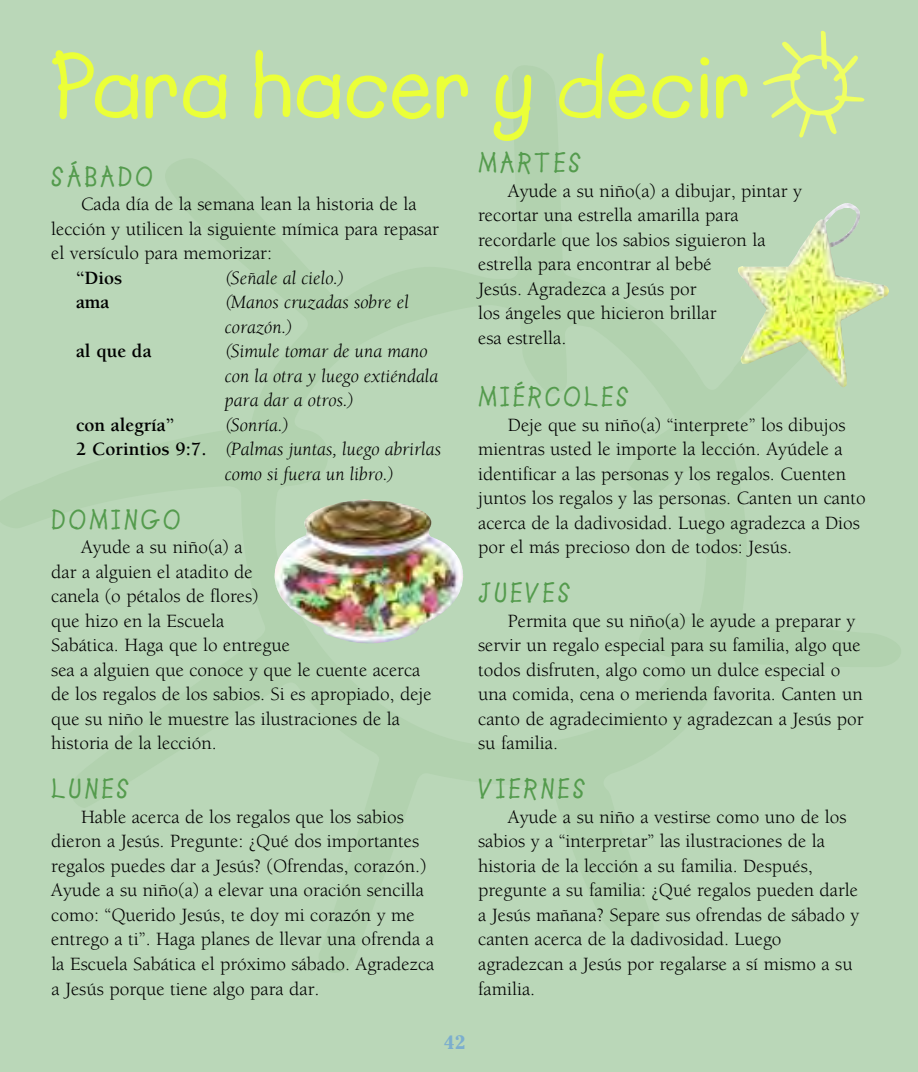
<style>
.page{position:relative;width:918px;height:1072px;background:#fff}
.page>*{position:absolute;margin:0;border:0;box-sizing:border-box;transform-origin:0 0}
.t1{font:700 92.75px "Lemonade";color:#ebff38}
.t2{font:700 28px "Lemonade";letter-spacing:.1em;color:#549b4d}
.t3{font:19.25px/24.5px "Berkeley";color:#000}
.t4{font:italic 19.25px/24.5px "Berkeley";color:#000}
.t5{font:700 19.25px "Berkeley";color:#000}
.t6{font:700 19.25px "Cheltenham";color:#7caece}
.s1{font-weight:700;font-style:normal}
</style>
<div class="page">
<div style="left:0;top:0;width:918px;height:1071px;background:#bad7b8"></div>
<svg style="left:274px;top:99px;width:591px;height:545px"></svg>
<svg style="left:763px;top:31px;width:101px;height:106px"></svg>
<img style="left:738px;top:202px;width:151px;height:185px">
<img style="left:427px;top:551px;width:36px;height:71px">
<h1 class="t1" style="left:51px;top:30px;width:701px">Para hacer y decir</h1>
<h2 class="t2" style="left:51px;top:159px;width:103px">SÁBADO</h2>
<p class="t3" style="left:51px;top:193px;width:389px;text-indent:30px">Cada día de la semana lean la historia de la lección y utilicen la siguiente mímica para repasar el versículo para memorizar:</p>
<p class="t5" style="left:76px;top:270px;width:48px">“Dios</p>
<p class="t4" style="left:225px;top:267px;width:121px">(Señale al cielo.)</p>
<p class="t5" style="left:76px;top:294px;width:35px">ama</p>
<p class="t4" style="left:225px;top:291px;width:186px">(Manos cruzadas sobre el corazón.)</p>
<p class="t5" style="left:76px;top:343px;width:77px">al que da</p>
<p class="t4" style="left:225px;top:340px;width:215px">(Simule tomar de una mano con la otra y luego extiéndala para dar a otros.)</p>
<p class="t5" style="left:76px;top:417px;width:100px">con alegría”</p>
<p class="t4" style="left:225px;top:414px;width:65px">(Sonría.)</p>
<p class="t4" style="left:76px;top:438px;width:366px"><span class="s1">2 Corintios 9:7.</span> (Palmas juntas, luego abrirlas</p>
<p class="t4" style="left:225px;top:463px;width:171px">como si fuera un libro.)</p>
<h2 class="t2" style="left:51px;top:502px;width:131px">DOMINGO</h2>
<p class="t3" style="left:51px;top:536px;width:382px;text-indent:30px">Ayude a su niño(a) a<br>dar a alguien el atadito de<br>canela (o pétalos de flores)<br>que hizo en la Escuela<br>Sabática. Haga que lo entregue<br>sea a alguien que conoce y que le cuente acerca de los regalos de los sabios. Si es apropiado, deje que su niño le muestre las ilustraciones de la historia de la lección.</p>
<h2 class="t2" style="left:51px;top:772px;width:80px">LUNES</h2>
<p class="t3" style="left:51px;top:806px;width:385px;text-indent:30px">Hable acerca de los regalos que los sabios dieron a Jesús. Pregunte: ¿Qué dos importantes regalos puedes dar a Jesús? (Ofrendas, corazón.)<br>Ayude a su niño(a) a elevar una oración sencilla como: “Querido Jesús, te doy mi corazón y me entrego a ti”. Haga planes de llevar una ofrenda a la Escuela Sabática el próximo sábado. Agradezca a Jesús porque tiene algo para dar.</p>
<h2 class="t2" style="left:478px;top:146px;width:105px">MARTES</h2>
<p class="t3" style="left:478px;top:180px;width:325px;text-indent:30px">Ayude a su niño(a) a dibujar, pintar y recortar una estrella amarilla para recordarle que los sabios siguieron la estrella para encontrar al bebé<br>Jesús. Agradezca a Jesús por<br>los ángeles que hicieron brillar<br>esa estrella.</p>
<h2 class="t2" style="left:478px;top:380px;width:152px">MIÉRCOLES</h2>
<p class="t3" style="left:478px;top:414px;width:389px;text-indent:30px">Deje que su niño(a) “interprete” los dibujos mientras usted le importe la lección. Ayúdele a identificar a las personas y los regalos. Cuenten juntos los regalos y las personas. Canten un canto acerca de la dadivosidad. Luego agradezca a Dios por el más precioso don de todos: Jesús.</p>
<h2 class="t2" style="left:478px;top:576px;width:94px">JUEVES</h2>
<p class="t3" style="left:478px;top:610px;width:387px;text-indent:30px">Permita que su niño(a) le ayude a preparar y servir un regalo especial para su familia, algo que todos disfruten, algo como un dulce especial o una comida, cena o merienda favorita. Canten un canto de agradecimiento y agradezcan a Jesús por su familia.</p>
<h2 class="t2" style="left:478px;top:772px;width:109px">VIERNES</h2>
<p class="t3" style="left:478px;top:806px;width:383px;text-indent:30px">Ayude a su niño a vestirse como uno de los sabios y a “interpretar” las ilustraciones de la historia de la lección a su familia. Después, pregunte a su familia: ¿Qué regalos pueden darle a Jesús mañana? Separe sus ofrendas de sábado y canten acerca de la dadivosidad. Luego agradezcan a Jesús por regalarse a sí mismo a su familia.</p>
<p class="t6" style="left:444px;top:1035px;width:23px">42</p>
</div>
